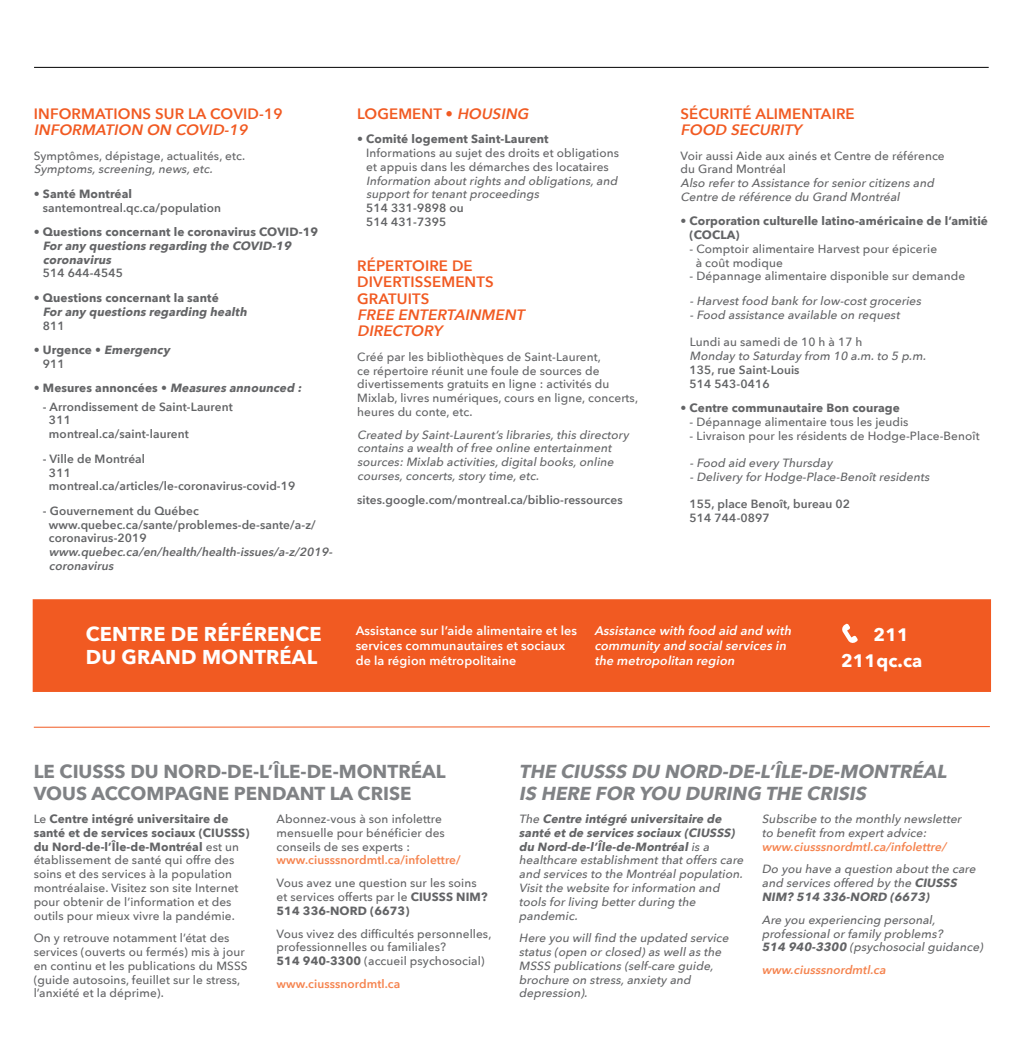
<style>
.page{position:relative;width:1024px;height:1058px;background:#fff}
.page>*{position:absolute;margin:0;border:0;box-sizing:border-box;transform-origin:0 0}
.t1{font:700 20px/22.5px "Avenir Next";letter-spacing:.01em;color:#fff}
.t2{font:700 18.75px/21.5px "Avenir Next";color:#808285}
.t3{font:italic 700 18.75px/21.5px "Avenir Next";color:#808285}
.t4{font:700 18px/25.2px "Avenir Next";letter-spacing:.01em;color:#fff}
.t5{font:600 15px/16.2px "Avenir Next";letter-spacing:.01em;color:#f15a22}
.t6{font:italic 600 15px/16.2px "Avenir Next";color:#f15a22}
.t7{font:600 12.5px/15px "Avenir Next";letter-spacing:.01em;color:#fff}
.t8{font:italic 600 12.5px/15px "Avenir Next";color:#fff}
.t9{font:500 11.88px/13.8px "Avenir Next";letter-spacing:.01em;color:#636466}
.t10{font:italic 500 11.88px/13.8px "Avenir Next";color:#636466}
.t11{font:600 11.88px/13.8px "Avenir Next";letter-spacing:.01em;color:#636466}
.t12{font:700 11.88px/13.8px "Avenir Next";letter-spacing:.01em;color:#636466}
.t13{font:italic 700 11.88px/13.8px "Avenir Next";color:#636466}
.t14{font:italic 600 11.88px/13.8px "Avenir Next";color:#636466}
.t15{font:600 11.88px "Avenir Next";letter-spacing:.01em;color:#f5834e}
.t16{font:italic 600 11.88px "Avenir Next";color:#f5834e}
.s1{font-style:italic}
.s2{font-weight:600}
.s3{font-weight:700}
</style>
<div class="page">
<svg style="left:33px;top:726px;width:957px;height:2px;background:#f7ab8f"></svg>
<hr style="left:34px;top:67px;width:954px;height:1px;background:#000">
<div style="left:33px;top:599px;width:958px;height:93px;background:#f15a22"></div>
<svg style="left:842px;top:623px;width:16px;height:20px"></svg>
<p class="t5" style="left:34px;top:105px;width:250px">INFORMATIONS SUR LA COVID-19</p>
<p class="t6" style="left:34px;top:121px;width:219px">INFORMATION ON COVID-19</p>
<p class="t9" style="left:34px;top:148px;width:213px">Symptômes, dépistage, actualités, etc.</p>
<p class="t10" style="left:34px;top:162px;width:184px">Symptoms,screening,news,etc.</p>
<p class="t12" style="left:34px;top:187px;width:100px">• Santé Montréal</p>
<p class="t11" style="left:43px;top:200px;width:180px">santemontreal.qc.ca/population</p>
<p class="t12" style="left:34px;top:225px;width:286px">• Questions concernant le coronavirus COVID-19</p>
<p class="t13" style="left:43px;top:239px;width:253px">Forany questionsregarding the COVID-19 coronavirus</p>
<p class="t11" style="left:43px;top:266px;width:82px">514 644-4545</p>
<p class="t12" style="left:34px;top:291px;width:186px">• Questions concernant la santé</p>
<p class="t13" style="left:43px;top:304px;width:209px">Forany questionsregarding health</p>
<p class="t11" style="left:43px;top:318px;width:23px">811</p>
<p class="t12" style="left:43px;top:343px;width:132px;text-indent:-9px">• U rg e n ce • <span class="s1">Emergency<br></span><span class="s2">911</span></p>
<p class="t12" style="left:34px;top:381px;width:272px">• M es u res a n n o n cé es • <span class="s1">Measuresannounced :</span></p>
<p class="t11" style="left:49px;top:399px;width:185px;text-indent:-6px">- Arrondissement de Saint-Laurent<br>311<br>montreal.ca/saint-laurent</p>
<p class="t11" style="left:49px;top:451px;width:248px;text-indent:-6px">- Ville de Montréal<br>311 montreal.ca/articles/le-coronavirus-covid-19</p>
<p class="t11" style="left:49px;top:503px;width:268px;text-indent:-6px">- Gouvernement du Québec www.quebec.ca/sante/problemes-de-sante/a-z/ coronavirus-2019</p>
<p class="t14" style="left:49px;top:545px;width:288px">www.quebec.ca/en/health/health-issues/a-z/2019- coronavirus</p>
<p class="t5" style="left:357px;top:105px;width:177px">LOGEMENT • <span class="s1">HOUSING</span></p>
<p class="t12" style="left:357px;top:132px;width:193px">• Comité logement Saint-Laurent</p>
<p class="t9" style="left:366px;top:146px;width:254px">Informations au sujet des droits et obligations et appuis dans les démarches des locataires</p>
<p class="t10" style="left:366px;top:173px;width:256px">Information aboutrightsand obligations,and supportfortenantproceedings</p>
<p class="t11" style="left:366px;top:201px;width:99px">514 331-9898 ou<br>514 431-7395</p>
<p class="t5" style="left:357px;top:257px;width:138px">RÉPERTOIRE DE<br>DIVERTISSEMENTS<br>GRATUITS</p>
<p class="t6" style="left:357px;top:306px;width:173px">FREE ENTERTAINMENT<br>DIRECTORY</p>
<p class="t9" style="left:357px;top:349px;width:282px">Créé par les bibliothèques de Saint-Laurent,<br>ce répertoire réunit une foule de sources de divertissements gratuits en ligne : activités du Mixlab, livres numériques, cours en ligne, concerts, heures du conte, etc.</p>
<p class="t10" style="left:357px;top:427px;width:276px">Created bySaint-Laurent’slibraries,thisdirectory containsa wealth offree online entertainment sources:Mixlab activities,digitalbooks,online courses,concerts,storytime,etc.</p>
<p class="t11" style="left:357px;top:493px;width:267px">sites.google.com/montreal.ca/biblio-ressources</p>
<p class="t5" style="left:680px;top:105px;width:176px">SÉCURITÉ ALIMENTAIRE</p>
<p class="t6" style="left:680px;top:121px;width:127px">FOOD SECURITY</p>
<p class="t9" style="left:680px;top:148px;width:266px">Voir aussi Aide aux ainés et Centre de référence du Grand Montréal</p>
<p class="t10" style="left:680px;top:176px;width:258px">Also referto Assistance forseniorcitizensand<br>Centre de référence du Grand Montréal</p>
<p class="t12" style="left:689px;top:214px;width:300px;text-indent:-9px">• Corporation culturelle latino-américaine de l’amitié (COCLA)</p>
<p class="t9" style="left:696px;top:241px;width:243px;text-indent:-6px">- Comptoir alimentaire Harvest pour épicerie à coût modique</p>
<p class="t9" style="left:689px;top:269px;width:277px">- Dépannage alimentaire disponible sur demande</p>
<p class="t10" style="left:689px;top:293px;width:236px">-Harvestfood bank forlow-costgroceries -Food assistance available on request</p>
<p class="t9" style="left:690px;top:335px;width:174px">Lundi au samedi de 10 h à 17 h</p>
<p class="t10" style="left:689px;top:348px;width:241px">Mondayto Saturdayfrom 10 a.m.to 5 p.m.</p>
<p class="t11" style="left:689px;top:362px;width:111px">135, rue Saint-Louis<br>514 543-0416</p>
<p class="t12" style="left:680px;top:401px;width:221px">• Centre communautaire Bon courage</p>
<p class="t9" style="left:689px;top:414px;width:220px">- Dépannage alimentaire tous les jeudis</p>
<p class="t9" style="left:689px;top:428px;width:292px">- Livraison pour les résidents de Hodge-Place-Benoît</p>
<p class="t10" style="left:689px;top:455px;width:245px">-Food aid everyThursday -DeliveryforHodge-Place-Benoîtresidents</p>
<p class="t11" style="left:689px;top:497px;width:162px">155, place Benoît, bureau 02<br>514 744-0897</p>
<h1 class="t1" style="left:86px;top:622px;width:237px">CENTRE DE RÉFÉRENCE<br>DU GRAND MONTRÉAL</h1>
<p class="t7" style="left:356px;top:623px;width:223px">Assistance sur l’aide alimentaire et les services communautaires et sociaux de la région métropolitaine</p>
<p class="t8" style="left:594px;top:623px;width:202px">Assistance with food aid and with communityand socialservicesin the metropolitan region</p>
<h3 class="t4" style="left:841px;top:622px;width:83px;text-indent:33px">211<br>211qc.ca</h3>
<h2 class="t2" style="left:34px;top:760px;width:413px">LE CIUSSS DU NORD-DE-L’ÎLE-DE-MONTRÉAL<br>VOUS ACCOMPAGNE PENDANT LA CRISE</h2>
<p class="t9" style="left:34px;top:811px;width:217px">Le <span class="s3">Centre intégré universitaire de santé et de services sociaux (CIUSSS) du Nord-de-l’Île-de-Montréal</span> est un établissement de santé qui offre des soins et des services à la population montréalaise. Visitez son site Internet pour obtenir de l’information et des outils pour mieux vivre la pandémie.</p>
<p class="t9" style="left:34px;top:930px;width:215px">On y retrouve notamment l’état des services (ouverts ou fermés) mis à jour en continu et les publications du MSSS (guide autosoins, feuillet sur le stress, l’anxiété et la déprime).</p>
<p class="t9" style="left:276px;top:811px;width:170px">Abonnez-vous à son infolettre mensuelle pour bénéficier des conseils de ses experts :</p>
<p class="t15" style="left:276px;top:850px;width:186px">www.ciusssnordmtl.ca/infolettre/</p>
<p class="t9" style="left:276px;top:875px;width:212px">Vous avez une question sur les soins et services offerts par le <span class="s3">CIUSSS NIM?<br>514 336-NORD (6673)</span></p>
<p class="t9" style="left:276px;top:926px;width:216px">Vous vivez des difficultés personnelles, professionnelles ou familiales?<br><span class="s3">514 940-3300</span> (accueil psychosocial)</p>
<p class="t15" style="left:276px;top:973px;width:125px">www.ciusssnordmtl.ca</p>
<h2 class="t3" style="left:519px;top:760px;width:434px">THE CIUSSS DU NORD-DE-L’ÎLE-DE-MONTRÉAL<br>IS HERE FOR YOU DURING THE CRISIS</h2>
<p class="t10" style="left:519px;top:811px;width:229px">The <span class="s3">Centre intégré universitaire de santé etde servicessociaux (CIUSSS) du Nord-de-l’Île-de-Montréal</span>isa healthcare establishmentthatofferscare and servicesto the Montréalpopulation.<br>Visitthe website forinformation and toolsforliving betterduring the pandemic.</p>
<p class="t10" style="left:519px;top:930px;width:215px">Here you willfind the updated service status(open orclosed)aswellasthe<br>MSSS publications(self-care guide, brochure on stress,anxietyand depression).</p>
<p class="t10" style="left:762px;top:811px;width:204px">Subscribe to the monthlynewsletter to benefitfrom expertadvice:</p>
<p class="t16" style="left:762px;top:836px;width:189px">www.ciusssnordmtl.ca/infolettre/</p>
<p class="t10" style="left:762px;top:862px;width:219px">Do you have a question aboutthe care and servicesoffered bythe <span class="s3">CIUSSS<br>NIM? 514 336-NORD (6673)</span></p>
<p class="t10" style="left:762px;top:912px;width:226px">Are you experiencing personal, professionalorfamilyproblems?<br><span class="s3">514 940-3300</span> (psychosocialguidance)</p>
<p class="t16" style="left:762px;top:959px;width:129px">www.ciusssnordmtl.ca</p>
</div>
